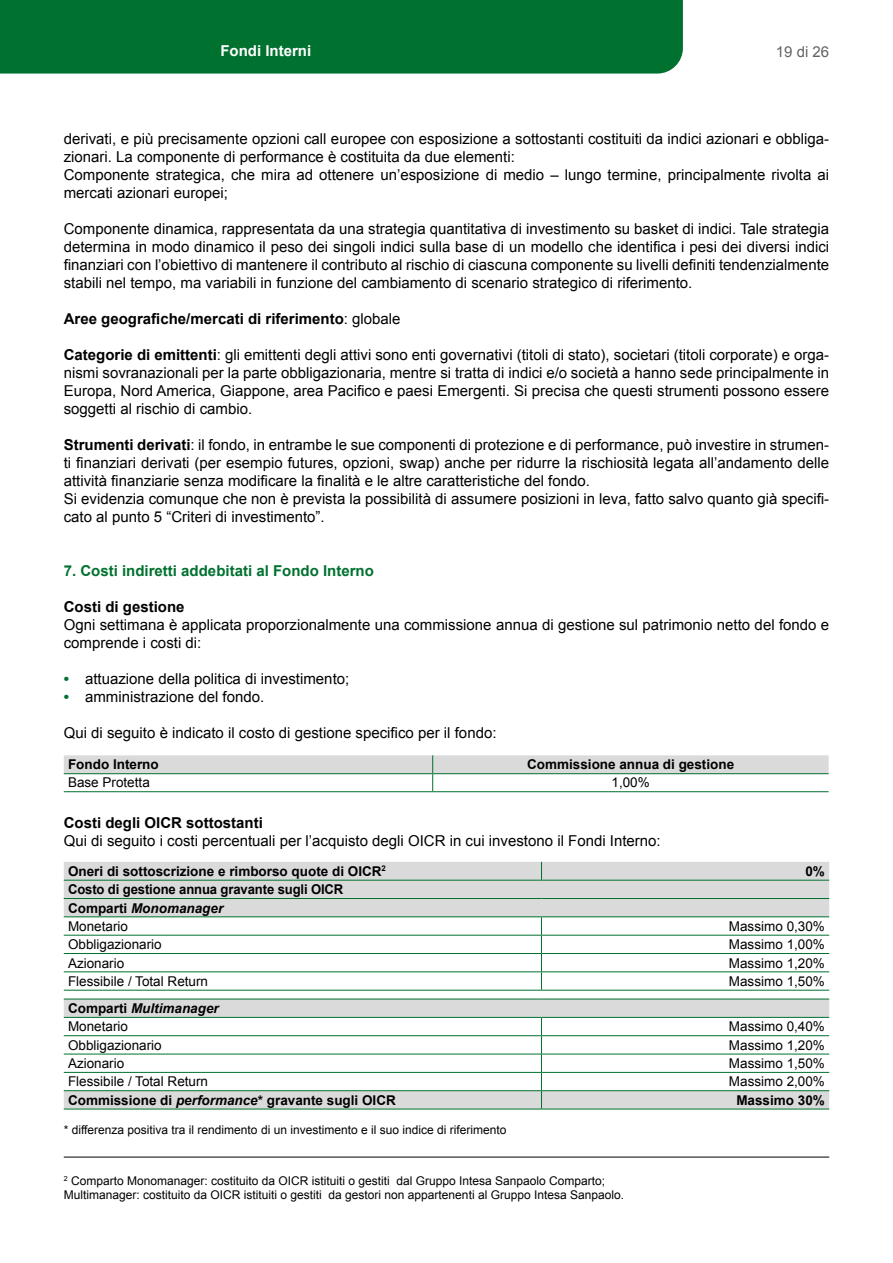
<style>
.page{position:relative;width:893px;height:1263px;background:#fff}
.page>*{position:absolute;margin:0;border:0;box-sizing:border-box;transform-origin:0 0}
.t1{font:15px/18px "Arial";color:#000}
.t2{font:700 15px "Arial";color:#000}
.t3{font:700 15px "Arial";color:#00712f}
.t4{font:700 15px "Arial";color:#fff}
.t5{font:15px "Arial";color:#646363}
.t6{font:13.5px "Arial";color:#000}
.t7{font:700 13.5px/18.3px "Arial";color:#000}
.t8{font:italic 700 13.5px/18.3px "Arial";color:#000}
.t9{font:12px/14.4px "Arial";color:#000}
.s1{font-weight:400}
.s2{font-weight:700}
.s3{font-weight:700;color:#00712f}
.s4{font-style:italic}
.s5{font-style:normal}
.s6{font-weight:400;font-style:normal}
</style>
<div class="page">
<div style="left:0;top:0;width:683px;height:74px;background:#00712f"></div>
<hr style="left:64px;top:791px;width:369px;height:1px;background:#00712f">
<svg style="left:64px;top:755px;width:765px;height:36px"></svg>
<hr style="left:433px;top:791px;width:396px;height:1px;background:#00712f">
<svg style="left:64px;top:1000px;width:765px;height:109px"></svg>
<hr style="left:64px;top:1035px;width:477px;height:1px;background:#00712f">
<hr style="left:64px;top:1054px;width:477px;height:1px;background:#00712f">
<hr style="left:64px;top:1072px;width:477px;height:1px;background:#00712f">
<hr style="left:64px;top:1090px;width:477px;height:1px;background:#00712f">
<hr style="left:64px;top:1109px;width:477px;height:1px;background:#00712f">
<hr style="left:64px;top:999px;width:477px;height:1px;background:#00712f">
<hr style="left:541px;top:999px;width:288px;height:1px;background:#00712f">
<hr style="left:64px;top:1017px;width:477px;height:1px;background:#00712f">
<hr style="left:541px;top:1017px;width:288px;height:1px;background:#00712f">
<hr style="left:541px;top:1035px;width:288px;height:1px;background:#00712f">
<hr style="left:541px;top:1054px;width:288px;height:1px;background:#00712f">
<hr style="left:541px;top:1072px;width:288px;height:1px;background:#00712f">
<hr style="left:541px;top:1090px;width:288px;height:1px;background:#00712f">
<svg style="left:541px;top:1018px;width:1px;height:91px"></svg>
<hr style="left:541px;top:1109px;width:288px;height:1px;background:#00712f">
<hr style="left:64px;top:990px;width:477px;height:1px;background:#00712f">
<svg style="left:64px;top:862px;width:765px;height:128px"></svg>
<hr style="left:541px;top:990px;width:288px;height:1px;background:#00712f">
<hr style="left:64px;top:1157px;width:765px;height:1px;background:#000">
<p class="t4" style="left:220px;top:41px;width:92px">Fondi Interni</p>
<p class="t5" style="left:776px;top:42px;width:55px">19 di 26</p>
<p class="t1" style="left:64px;top:130px;width:767px">derivati, e più precisamente opzioni call europee con esposizione a sottostanti costituiti da indici azionari e obbliga&shy;zionari. La componente di performance è costituita da due elementi:<br>Componente strategica, che mira ad ottenere un’esposizione di medio – lungo termine, principalmente rivolta ai mercati azionari europei;</p>
<p class="t1" style="left:64px;top:220px;width:767px;text-align:justify">Componente dinamica, rappresentata da una strategia quantitativa di investimento su basket di indici. Tale strategia determina in modo dinamico il peso dei singoli indici sulla base di un modello che identifica i pesi dei diversi indici finanziari con l’obiettivo di mantenere il contributo al rischio di ciascuna componente su livelli definiti tendenzialmente stabili nel tempo, ma variabili in funzione del cambiamento di scenario strategico di riferimento.</p>
<p class="t2" style="left:64px;top:309px;width:338px">Aree geografiche/mercati di riferimento<span class="s1">: globale</span></p>
<p class="t1" style="left:64px;top:346px;width:767px;text-align:justify"><span class="s2">Categorie di emittenti</span>: gli emittenti degli attivi sono enti governativi (titoli di stato), societari (titoli corporate) e orga&shy;nismi sovranazionali per la parte obbligazionaria, mentre si tratta di indici e/o società a hanno sede principalmente in Europa, Nord America, Giappone, area Pacifico e paesi Emergenti. Si precisa che questi strumenti possono essere soggetti al rischio di cambio.</p>
<p class="t1" style="left:64px;top:436px;width:767px"><span class="s2">Strumenti derivati</span>: il fondo, in entrambe le sue componenti di protezione e di performance, può investire in strumen&shy;ti finanziari derivati (per esempio futures, opzioni, swap) anche per ridurre la rischiosità legata all’andamento delle attività finanziarie senza modificare la finalità e le altre caratteristiche del fondo.<br>Si evidenzia comunque che non è prevista la possibilità di assumere posizioni in leva, fatto salvo quanto già specifi&shy;cato al punto 5 “Criteri di investimento”.</p>
<p class="t3" style="left:64px;top:561px;width:312px">7. Costi indiretti addebitati al Fondo Interno</p>
<p class="t2" style="left:64px;top:597px;width:122px">Costi di gestione</p>
<p class="t1" style="left:64px;top:616px;width:767px">Ogni settimana è applicata proporzionalmente una commissione annua di gestione sul patrimonio netto del fondo e comprende i costi di:</p>
<p class="t1" style="left:64px;top:670px;width:287px"><span class="s3">•</span> attuazione della politica di investimento;</p>
<p class="t1" style="left:64px;top:688px;width:202px"><span class="s3">•</span> amministrazione del fondo.</p>
<p class="t1" style="left:64px;top:724px;width:434px">Qui di seguito è indicato il costo di gestione specifico per il fondo:</p>
<p class="t7" style="left:68px;top:756px;width:92px">Fondo Interno</p>
<p class="t7" style="left:527px;top:756px;width:209px">Commissione annua di gestione</p>
<p class="t6" style="left:68px;top:774px;width:83px">Base Protetta</p>
<p class="t6" style="left:611px;top:774px;width:40px">1,00%</p>
<p class="t2" style="left:64px;top:813px;width:201px">Costi degli OICR sottostanti</p>
<p class="t1" style="left:64px;top:832px;width:598px">Qui di seguito i costi percentuali per l’acquisto degli OICR in cui investono il Fondi Interno:</p>
<p class="t7" style="left:68px;top:862px;width:319px">Oneri di sottoscrizione e rimborso quote di OICR<sup>2</sup></p>
<p class="t7" style="left:805px;top:862px;width:21px">0%</p>
<p class="t7" style="left:68px;top:881px;width:277px">Costo di gestione annua gravante sugli OICR<br>Comparti <span class="s4">Monomanager<br></span><span class="s1">Monetario</span></p>
<p class="t6" style="left:729px;top:917px;width:98px">Massimo 0,30%</p>
<p class="t6" style="left:68px;top:936px;width:95px">Obbligazionario</p>
<p class="t6" style="left:729px;top:936px;width:98px">Massimo 1,00%</p>
<p class="t6" style="left:68px;top:954px;width:58px">Azionario</p>
<p class="t6" style="left:729px;top:954px;width:98px">Massimo 1,20%</p>
<p class="t6" style="left:68px;top:972px;width:142px">Flessibile / Total Return</p>
<p class="t6" style="left:729px;top:972px;width:98px">Massimo 1,50%</p>
<p class="t8" style="left:68px;top:1000px;width:152px"><span class="s5">Comparti</span> Multimanager<br><span class="s6">Monetario</span></p>
<p class="t6" style="left:729px;top:1018px;width:98px">Massimo 0,40%</p>
<p class="t6" style="left:68px;top:1036px;width:95px">Obbligazionario</p>
<p class="t6" style="left:729px;top:1036px;width:98px">Massimo 1,20%</p>
<p class="t6" style="left:68px;top:1054px;width:58px">Azionario</p>
<p class="t6" style="left:729px;top:1054px;width:98px">Massimo 1,50%</p>
<p class="t6" style="left:68px;top:1073px;width:142px">Flessibile / Total Return</p>
<p class="t6" style="left:729px;top:1073px;width:98px">Massimo 2,00%</p>
<p class="t7" style="left:68px;top:1091px;width:329px">Commissione di <span class="s4">performance</span>* gravante sugli OICR</p>
<p class="t7" style="left:736px;top:1091px;width:90px">Massimo 30%</p>
<p class="t9" style="left:64px;top:1123px;width:444px">* differenza positiva tra il rendimento di un investimento e il suo indice di riferimento</p>
<p class="t9" style="left:64px;top:1173px;width:562px"><sup>2</sup> Comparto Monomanager: costituito da OICR istituiti o gestiti dal Gruppo Intesa Sanpaolo Comparto;<br>Multimanager: costituito da OICR istituiti o gestiti da gestori non appartenenti al Gruppo Intesa Sanpaolo.</p>
</div>
